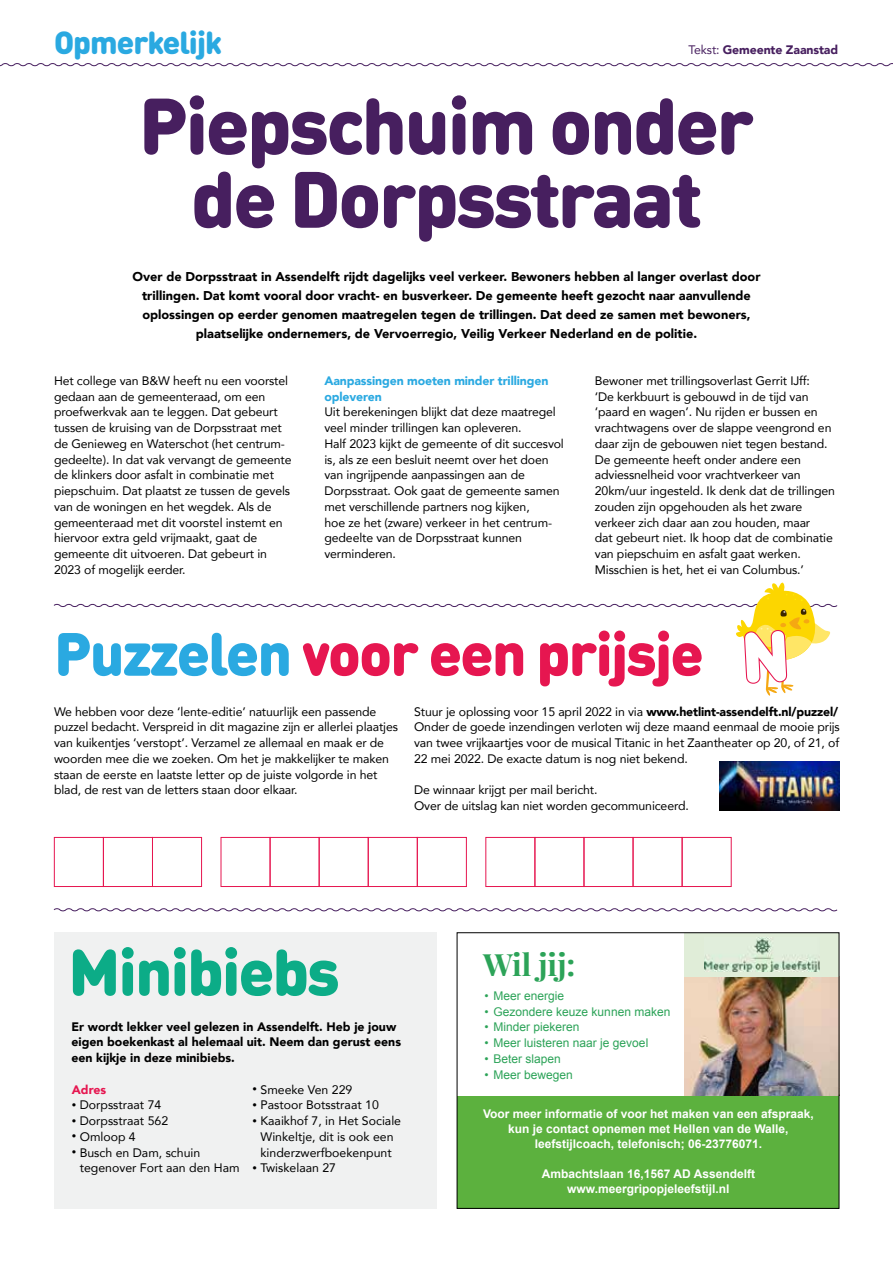
<style>
.page{position:relative;width:893px;height:1263px;background:#fff}
.page>*{position:absolute;margin:0;border:0;box-sizing:border-box;transform-origin:0 0}
.t1{font:900 78.45px/73.3px "DIN Round Pro";letter-spacing:-.03em;color:#471f5f;text-align:center}
.t2{font:900 64.5px "DIN Round Pro";letter-spacing:-.03em;color:#0cac87}
.t3{font:900 60px "DIN Round Pro";letter-spacing:-.03em;color:#e61650}
.t4{font:900 31.5px "DIN Round Pro";letter-spacing:-.03em;color:#2aa9e1}
.t5{font:700 30.75px "Playfair Display";color:#2ca358}
.t6{font:900 12.75px/18.8px "Avenir";color:#000;text-align:center}
.t7{font:12.3px/15.8px "Avenir";letter-spacing:-.01em;color:#000}
.t8{font:900 12.3px/15.8px "Avenir";color:#000}
.t9{font:900 12.3px/15.8px "Avenir";letter-spacing:-.01em;color:#2aa9e1}
.t10{font:900 12.3px "Avenir";letter-spacing:-.01em;color:#471f5f}
.t11{font:900 12.3px "Avenir";color:#e61650}
.t12{font:700 12px/15px "Arial";color:#fff;text-align:center}
.t13{font:12px "Arial";color:#2ca358}
.s1{font-weight:400}
.s2{color:#2aa9e1}
.s3{font-weight:900}
.s4{font-size:9px}
</style>
<div class="page">
<div style="left:457px;top:1096px;width:382px;height:112px;background:#5cb13e"></div>
<img style="left:685px;top:976px;width:152px;height:120px">
<div style="left:685px;top:933px;width:154px;height:43px;background:#e0edd8"></div>
<img style="left:704px;top:937px;width:116px;height:35px">
<svg style="left:0;top:63px;width:893px;height:4px"></svg>
<svg style="left:53px;top:908px;width:785px;height:4px"></svg>
<div style="left:54px;top:837px;width:50px;height:50px;border:1px solid #e61650"></div>
<div style="left:103px;top:837px;width:50px;height:50px;border:1px solid #e61650"></div>
<div style="left:152px;top:837px;width:50px;height:50px;border:1px solid #e61650"></div>
<div style="left:221px;top:837px;width:49px;height:50px;border:1px solid #e61650"></div>
<div style="left:270px;top:837px;width:49px;height:50px;border:1px solid #e61650"></div>
<div style="left:319px;top:837px;width:50px;height:50px;border:1px solid #e61650"></div>
<div style="left:368px;top:837px;width:50px;height:50px;border:1px solid #e61650"></div>
<div style="left:417px;top:837px;width:50px;height:50px;border:1px solid #e61650"></div>
<div style="left:485px;top:837px;width:50px;height:50px;border:1px solid #e61650"></div>
<div style="left:535px;top:837px;width:49px;height:50px;border:1px solid #e61650"></div>
<div style="left:584px;top:837px;width:49px;height:50px;border:1px solid #e61650"></div>
<div style="left:633px;top:837px;width:49px;height:50px;border:1px solid #e61650"></div>
<div style="left:682px;top:837px;width:49px;height:50px;border:1px solid #e61650"></div>
<div style="left:54px;top:932px;width:383px;height:277px;background:#f0f1f1"></div>
<img style="left:719px;top:762px;width:120px;height:48px">
<svg style="left:53px;top:582px;width:785px;height:114px"></svg>
<h3 class="t4" style="left:54px;top:19px;width:169px">Opmerkelijk</h3>
<p class="t10" style="left:689px;top:39px;width:151px"><span class="s1">Tekst:</span> Gemeente Zaanstad</p>
<h1 class="t1" style="left:139px;top:85px;width:617px">Piepschuim onder de Dorpsstraat</h1>
<p class="t6" style="left:132px;top:267px;width:630px">Over de Dorpsstraat in Assendelft rijdt dagelijks veel verkeer. Bewoners hebben al langer overlast door trillingen. Dat komt vooral door vracht- en busverkeer. De gemeente heeft gezocht naar aanvullende oplossingen op eerder genomen maatregelen tegen de trillingen. Dat deed ze samen met bewoners, plaatselijke ondernemers, de Vervoerregio, Veilig Verkeer Nederland en de politie.</p>
<p class="t7" style="left:54px;top:372px;width:239px">Het college van B&amp;W heeft nu een voorstel gedaan aan de gemeenteraad, om een proefwerkvak aan te leggen. Dat gebeurt tussen de kruising van de Dorpsstraat met de Genieweg en Waterschot (het centrum&shy;gedeelte). In dat vak vervangt de gemeente de klinkers door asfalt in combinatie met piepschuim. Dat plaatst ze tussen de gevels van de woningen en het wegdek. Als de gemeenteraad met dit voorstel instemt en hiervoor extra geld vrijmaakt, gaat de gemeente dit uitvoeren. Dat gebeurt in 2023 of mogelijk eerder.</p>
<p class="t9" style="left:324px;top:372px;width:226px">Aanpassingen moeten minder trillingen opleveren</p>
<p class="t7" style="left:595px;top:372px;width:242px">Bewoner met trillingsoverlast Gerrit IJff:<br>‘De kerkbuurt is gebouwd in de tijd van ‘paard en wagen’. Nu rijden er bussen en vrachtwagens over de slappe veengrond en daar zijn de gebouwen niet tegen bestand.<br>De gemeente heeft onder andere een adviessnelheid voor vrachtverkeer van 20km/uur ingesteld. Ik denk dat de trillingen zouden zijn opgehouden als het zware verkeer zich daar aan zou houden, maar<br>dat gebeurt niet. Ik hoop dat de combinatie van piepschuim en asfalt gaat werken.<br>Misschien is het, het ei van Columbus.’</p>
<p class="t7" style="left:324px;top:404px;width:241px">Uit berekeningen blijkt dat deze maatregel veel minder trillingen kan opleveren.<br>Half 2023 kijkt de gemeente of dit succesvol is, als ze een besluit neemt over het doen van ingrijpende aanpassingen aan de Dorpsstraat. Ook gaat de gemeente samen met verschillende partners nog kijken,<br>hoe ze het (zware) verkeer in het centrum&shy;gedeelte van de Dorpsstraat kunnen verminderen.</p>
<h3 class="t3" style="left:54px;top:608px;width:651px"><span class="s2">Puzzelen</span> voor een prijsje</h3>
<p class="t7" style="left:54px;top:703px;width:345px">We hebben voor deze ‘lente-editie’ natuurlijk een passende puzzel bedacht. Verspreid in dit magazine zijn er allerlei plaatjes van kuikentjes ‘verstopt’. Verzamel ze allemaal en maak er de woorden mee die we zoeken. Om het je makkelijker te maken staan de eerste en laatste letter op de juiste volgorde in het blad, de rest van de letters staan door elkaar.</p>
<p class="t7" style="left:414px;top:703px;width:427px">Stuur je oplossing voor 15 april 2022 in via <span class="s3">www.hetlint-assendelft.nl/puzzel/ </span>Onder de goede inzendingen verloten wij deze maand eenmaal de mooie prijs van twee vrijkaartjes voor de musical Titanic in het Zaantheater op 20, of 21, of 22 mei 2022. De exacte datum is nog niet bekend.</p>
<p class="t7" style="left:414px;top:782px;width:276px">De winnaar krijgt per mail bericht.<br>Over de uitslag kan niet worden gecommuniceerd.</p>
<h2 class="t2" style="left:68px;top:923px;width:273px">Minibiebs</h2>
<p class="t8" style="left:71px;top:1018px;width:331px">Er wordt lekker veel gelezen in Assendelft. Heb je jouw eigen boekenkast al helemaal uit. Neem dan gerust eens een kijkje in deze minibiebs.</p>
<p class="t11" style="left:72px;top:1079px;width:36px">Adres</p>
<p class="t7" style="left:72px;top:1097px;width:91px"><span class="s4">•</span> Dorpsstraat 74</p>
<p class="t7" style="left:72px;top:1113px;width:98px"><span class="s4">•</span> Dorpsstraat 562</p>
<p class="t7" style="left:72px;top:1128px;width:65px"><span class="s4">•</span> Omloop 4</p>
<p class="t7" style="left:80px;top:1144px;width:161px;text-indent:-8px"><span class="s4">•</span> Busch en Dam, schuin tegenover Fort aan den Ham</p>
<p class="t7" style="left:253px;top:1081px;width:101px"><span class="s4">•</span> Smeeke Ven 229</p>
<p class="t7" style="left:253px;top:1097px;width:128px"><span class="s4">•</span> Pastoor Botsstraat 10</p>
<p class="t7" style="left:253px;top:1113px;width:150px;text-align:center"><span class="s4">•</span> Kaaikhof 7, in Het Sociale<br>Winkeltje, dit is ook een kinderzwerfboekenpunt</p>
<p class="t7" style="left:253px;top:1160px;width:85px"><span class="s4">•</span> Twiskelaan 27</p>
<h3 class="t5" style="left:483px;top:945px;width:94px">Wil jij:</h3>
<p class="t13" style="left:485px;top:988px;width:81px">• Meer energie</p>
<p class="t13" style="left:485px;top:1003px;width:187px">• Gezondere keuze kunnen maken</p>
<p class="t13" style="left:485px;top:1019px;width:97px">• Minder piekeren</p>
<p class="t13" style="left:485px;top:1035px;width:165px">• Meer luisteren naar je gevoel</p>
<p class="t13" style="left:485px;top:1051px;width:78px">• Beter slapen</p>
<p class="t13" style="left:485px;top:1066px;width:90px">• Meer bewegen</p>
<p class="t12" style="left:483px;top:1107px;width:332px">Voor meer informatie of voor het maken van een afspraak, kun je contact opnemen met Hellen van de Walle, leefstijlcoach, telefonisch; 06-23776071.</p>
<p class="t12" style="left:542px;top:1167px;width:215px">Ambachtslaan 16,1567 AD Assendelft www.meergripopjeleefstijl.nl</p>
</div>
